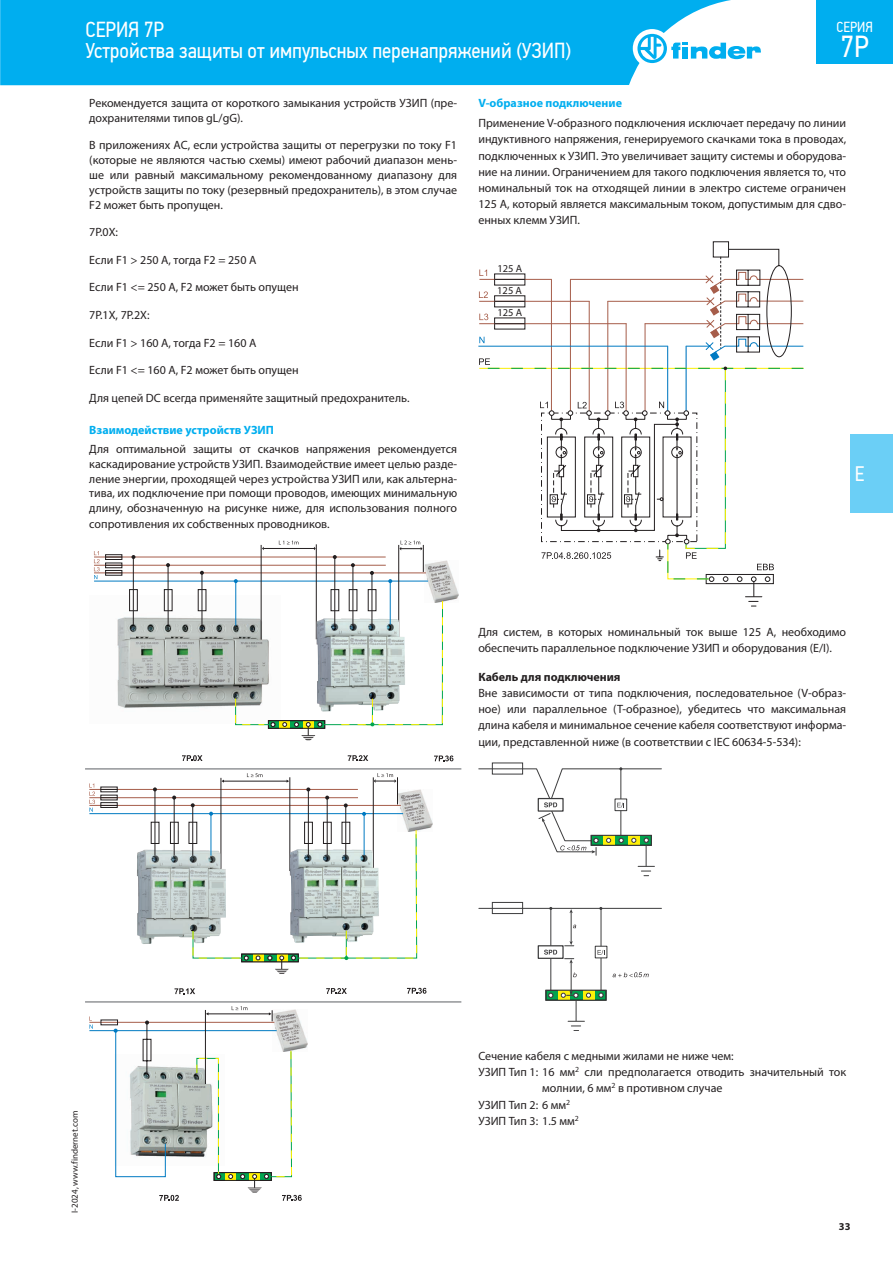
<style>
.page{position:relative;width:893px;height:1263px;background:#fff}
.page>*{position:absolute;margin:0;border:0;box-sizing:border-box;transform-origin:0 0}
.t1{font:30.3px "PF Din Text Cond Pro";color:#fff}
.t2{font:21.75px/21px "PF Din Text Cond Pro";color:#fff}
.t3{font:21px "PF Din Text Cond Pro";color:#fff}
.t4{font:14.55px "PF Din Text Cond Pro";color:#fff}
.t5{font:12px/16.2px "Myriad Pro";color:#231f20;text-align:justify}
.t6{font:700 12px "Myriad Pro";color:#00aeef}
.t7{font:700 12px "Myriad Pro";color:#231f20}
.t8{font:10.5px/22px "Myriad Pro";color:#231f20;text-align:justify}
.t9{font:700 10.5px "Myriad Pro";color:#231f20}
.t10{font:9px "Myriad Pro";color:#231f20}
</style>
<div class="page">
<div style="left:850px;top:434px;width:43px;height:78px;background:#6bcff6"></div>
<div style="left:0;top:0;width:731px;height:85px;background:#00aeef"></div>
<div style="left:633px;top:29px;width:38px;height:39px;background:#fff;border-radius:50%"></div>
<svg style="left:637px;top:34px;width:124px;height:29px"></svg>
<div style="left:816px;top:0;width:77px;height:64px;background:#00aeef"></div>
<hr style="left:85px;top:768px;width:376px;height:2px;background:#939598">
<hr style="left:85px;top:1001px;width:376px;height:2px;background:#939598">
<img style="left:424px;top:561px;width:35px;height:41px">
<img style="left:117px;top:617px;width:12px;height:91px">
<hr style="left:94px;top:557px;width:292px;height:1px;background:#a65d4a">
<hr style="left:94px;top:565px;width:292px;height:1px;background:#a65d4a">
<hr style="left:94px;top:572px;width:332px;height:1px;background:#a65d4a">
<hr style="left:94px;top:581px;width:334px;height:1px;background:#007ac2">
<hr style="left:202px;top:572px;width:1px;height:53px;background:#231f20">
<hr style="left:133px;top:556px;width:1px;height:69px;background:#231f20">
<hr style="left:168px;top:564px;width:1px;height:61px;background:#231f20">
<svg style="left:200px;top:571px;width:4px;height:4px"></svg>
<svg style="left:166px;top:563px;width:4px;height:4px"></svg>
<svg style="left:333px;top:555px;width:4px;height:4px"></svg>
<svg style="left:351px;top:563px;width:4px;height:4px"></svg>
<svg style="left:370px;top:571px;width:4px;height:4px"></svg>
<hr style="left:235px;top:581px;width:1px;height:45px;background:#007ac2">
<svg style="left:234px;top:579px;width:4px;height:4px"></svg>
<hr style="left:264px;top:548px;width:50px;height:1px;background:#231f20">
<svg style="left:279px;top:540px;width:19px;height:4px"></svg>
<hr style="left:261px;top:545px;width:1px;height:95px;background:#231f20">
<hr style="left:316px;top:544px;width:1px;height:95px;background:#231f20">
<hr style="left:398px;top:545px;width:1px;height:95px;background:#231f20">
<svg style="left:399px;top:540px;width:25px;height:32px"></svg>
<svg style="left:182px;top:755px;width:21px;height:6px"></svg>
<svg style="left:348px;top:755px;width:20px;height:6px"></svg>
<svg style="left:94px;top:551px;width:29px;height:28px"></svg>
<hr style="left:390px;top:581px;width:1px;height:44px;background:#007ac2">
<hr style="left:352px;top:565px;width:1px;height:60px;background:#231f20">
<hr style="left:334px;top:557px;width:1px;height:70px;background:#231f20">
<hr style="left:371px;top:573px;width:1px;height:52px;background:#231f20">
<svg style="left:129px;top:589px;width:314px;height:151px"></svg>
<svg style="left:434px;top:755px;width:19px;height:6px"></svg>
<img style="left:418px;top:789px;width:15px;height:43px">
<hr style="left:89px;top:789px;width:269px;height:1px;background:#a65d4a">
<hr style="left:89px;top:797px;width:269px;height:1px;background:#a65d4a">
<hr style="left:89px;top:805px;width:312px;height:1px;background:#a65d4a">
<hr style="left:89px;top:813px;width:314px;height:1px;background:#007ac2">
<svg style="left:175px;top:988px;width:20px;height:6px"></svg>
<svg style="left:326px;top:988px;width:21px;height:6px"></svg>
<svg style="left:89px;top:783px;width:29px;height:29px"></svg>
<img style="left:137px;top:849px;width:13px;height:95px">
<svg style="left:150px;top:773px;width:268px;height:201px"></svg>
<svg style="left:407px;top:988px;width:19px;height:6px"></svg>
<img style="left:272px;top:1009px;width:36px;height:41px">
<img style="left:166px;top:1054px;width:39px;height:104px">
<div style="left:214px;top:1172px;width:58px;height:9px;background:#00a54f"></div>
<div style="left:225px;top:1173px;width:11px;height:7px;background:#fff101"></div>
<hr style="left:89px;top:1022px;width:185px;height:1px;background:#a65d4a">
<hr style="left:89px;top:1030px;width:188px;height:1px;background:#007ac2">
<div style="left:214px;top:1172px;width:58px;height:9px;border:1px solid #231f20"></div>
<svg style="left:228px;top:1174px;width:5px;height:5px"></svg>
<svg style="left:114px;top:1020px;width:52px;height:157px"></svg>
<svg style="left:232px;top:1006px;width:15px;height:4px"></svg>
<hr style="left:208px;top:1013px;width:61px;height:1px;background:#231f20">
<svg style="left:196px;top:1057px;width:25px;height:122px"></svg>
<hr style="left:205px;top:1010px;width:1px;height:74px;background:#231f20">
<svg style="left:269px;top:1010px;width:4px;height:11px"></svg>
<svg style="left:89px;top:1016px;width:4px;height:13px"></svg>
<svg style="left:159px;top:1195px;width:20px;height:6px"></svg>
<svg style="left:240px;top:1050px;width:62px;height:151px"></svg>
<div style="left:713px;top:241px;width:16px;height:16px;border:1px solid #231f20"></div>
<hr style="left:478px;top:346px;width:190px;height:1px;background:#007ac2">
<svg style="left:479px;top:249px;width:324px;height:358px"></svg>
<hr style="left:601px;top:908px;width:1px;height:82px;background:#3c3c3d">
<div style="left:595px;top:946px;width:12px;height:12px;background:#fff;border:1px solid #3c3c3d"></div>
<hr style="left:550px;top:908px;width:1px;height:87px;background:#3c3c3d">
<svg style="left:597px;top:950px;width:8px;height:5px"></svg>
<hr style="left:571px;top:912px;width:1px;height:30px;background:#3c3c3d">
<svg style="left:565px;top:941px;width:9px;height:5px"></svg>
<svg style="left:573px;top:972px;width:4px;height:5px"></svg>
<svg style="left:547px;top:992px;width:57px;height:7px"></svg>
<div style="left:558px;top:990px;width:11px;height:10px;background:#fef008"></div>
<div style="left:583px;top:990px;width:11px;height:10px;background:#fef008"></div>
<div style="left:545px;top:990px;width:61px;height:11px;border:1px solid #3c3c3d"></div>
<svg style="left:598px;top:992px;width:5px;height:6px"></svg>
<svg style="left:548px;top:993px;width:5px;height:5px"></svg>
<div style="left:538px;top:945px;width:26px;height:14px;background:#fff;border:1px solid #3c3c3d"></div>
<svg style="left:544px;top:950px;width:13px;height:5px"></svg>
<hr style="left:571px;top:962px;width:1px;height:30px;background:#3c3c3d">
<svg style="left:565px;top:958px;width:9px;height:5px"></svg>
<svg style="left:561px;top:991px;width:30px;height:40px"></svg>
<svg style="left:478px;top:763px;width:184px;height:151px"></svg>
<svg style="left:613px;top:972px;width:36px;height:5px"></svg>
<p class="t4" style="left:837px;top:19px;width:38px">СЕРИЯ</p>
<h1 class="t1" style="left:841px;top:28px;width:30px">7P</h1>
<h2 class="t2" style="left:85px;top:19px;width:487px">СЕРИЯ 7P<br>Устройства защиты от импульсных перенапряжений (УЗИП)</h2>
<p class="t5" style="left:89px;top:95px;width:369px;line-height:14.9px">Рекомендуется защита от короткого замыкания устройств УЗИП (пре&shy;дохранителями типов gL/gG).</p>
<p class="t5" style="left:89px;top:138px;width:369px;line-height:14.9px">В приложениях AC, если устройства защиты от перегрузки по току F1 (которые не являются частью схемы) имеют рабочий диапазон мень&shy;ше или равный максимальному рекомендованному диапазону для устройств защиты по току (резервный предохранитель), в этом случае F2 может быть пропущен.</p>
<p class="t5" style="left:89px;top:224px;width:30px">7P.0X:</p>
<p class="t5" style="left:89px;top:252px;width:169px">Если F1 &gt; 250 A, тогда F2 = 250 A</p>
<p class="t5" style="left:89px;top:279px;width:211px">Если F1 &lt;= 250 A, F2 может быть опущен</p>
<p class="t5" style="left:89px;top:307px;width:62px">7P.1X, 7P.2X:</p>
<p class="t5" style="left:89px;top:334px;width:169px">Если F1 &gt; 160 A, тогда F2 = 160 A</p>
<p class="t5" style="left:89px;top:362px;width:211px">Если F1 &lt;= 160 A, F2 может быть опущен</p>
<p class="t5" style="left:89px;top:390px;width:322px">Для цепей DC всегда применяйте защитный предохранитель.</p>
<p class="t6" style="left:89px;top:422px;width:186px">Взаимодействие устройств УЗИП</p>
<p class="t5" style="left:89px;top:441px;width:369px;line-height:14.9px">Для оптимальной защиты от скачков напряжения рекомендуется каскадирование устройств УЗИП. Взаимодействие имеет целью разде&shy;ление энергии, проходящей через устройства УЗИП или, как альтерна&shy;тива, их подключение при помощи проводов, имеющих минимальную длину, обозначенную на рисунке ниже, для использования полного</p>
<p class="t5" style="left:89px;top:516px;width:242px">сопротивления их собственных проводников.</p>
<p class="t6" style="left:478px;top:95px;width:145px">V-образное подключение</p>
<p class="t5" style="left:478px;top:115px;width:369px">Применение V-образного подключения исключает передачу по линии индуктивного напряжения, генерируемого скачками тока в проводах, подключенных к УЗИП. Это увеличивает защиту системы и оборудова&shy;ние на линии. Ограничением для такого подключения является то, что номинальный ток на отходящей линии в электро системе ограничен 125 A, который является максимальным током, допустимым для сдво&shy;енных клемм УЗИП.</p>
<p class="t8" style="left:497px;top:257px;width:26px">125 A 125 A 125 A</p>
<h3 class="t3" style="left:855px;top:461px;width:11px">E</h3>
<p class="t10" style="left:69px;top:1213px;width:103px;rotate:-90deg">I-2024, www.findernet.com</p>
<p class="t5" style="left:478px;top:623px;width:369px">Для систем, в которых номинальный ток выше 125 А, необходимо обеспечить параллельное подключение УЗИП и оборудования (E/I).</p>
<p class="t7" style="left:478px;top:669px;width:144px">Кабель для подключения</p>
<p class="t5" style="left:478px;top:685px;width:369px">Вне зависимости от типа подключения, последовательное (V-образ&shy;ное) или параллельное (T-образное), убедитесь что максимальная длина кабеля и минимальное сечение кабеля соответствуют информа&shy;ции, представленной ниже (в соответствии с IEC 60634-5-534):</p>
<p class="t5" style="left:478px;top:1047px;width:257px">Сечение кабеля с медными жилами не ниже чем:</p>
<p class="t5" style="left:478px;top:1064px;width:369px">УЗИП Тип 1: 16 мм<sup>2</sup> сли предполагается отводить значительный ток</p>
<p class="t5" style="left:542px;top:1080px;width:182px">молнии, 6 мм<sup>2</sup> в противном случае</p>
<p class="t5" style="left:478px;top:1096px;width:93px">УЗИП Тип 2: 6 мм<sup>2</sup></p>
<p class="t5" style="left:478px;top:1112px;width:102px">УЗИП Тип 3: 1.5 мм<sup>2</sup></p>
<p class="t9" style="left:839px;top:1219px;width:13px">33</p>
</div>
